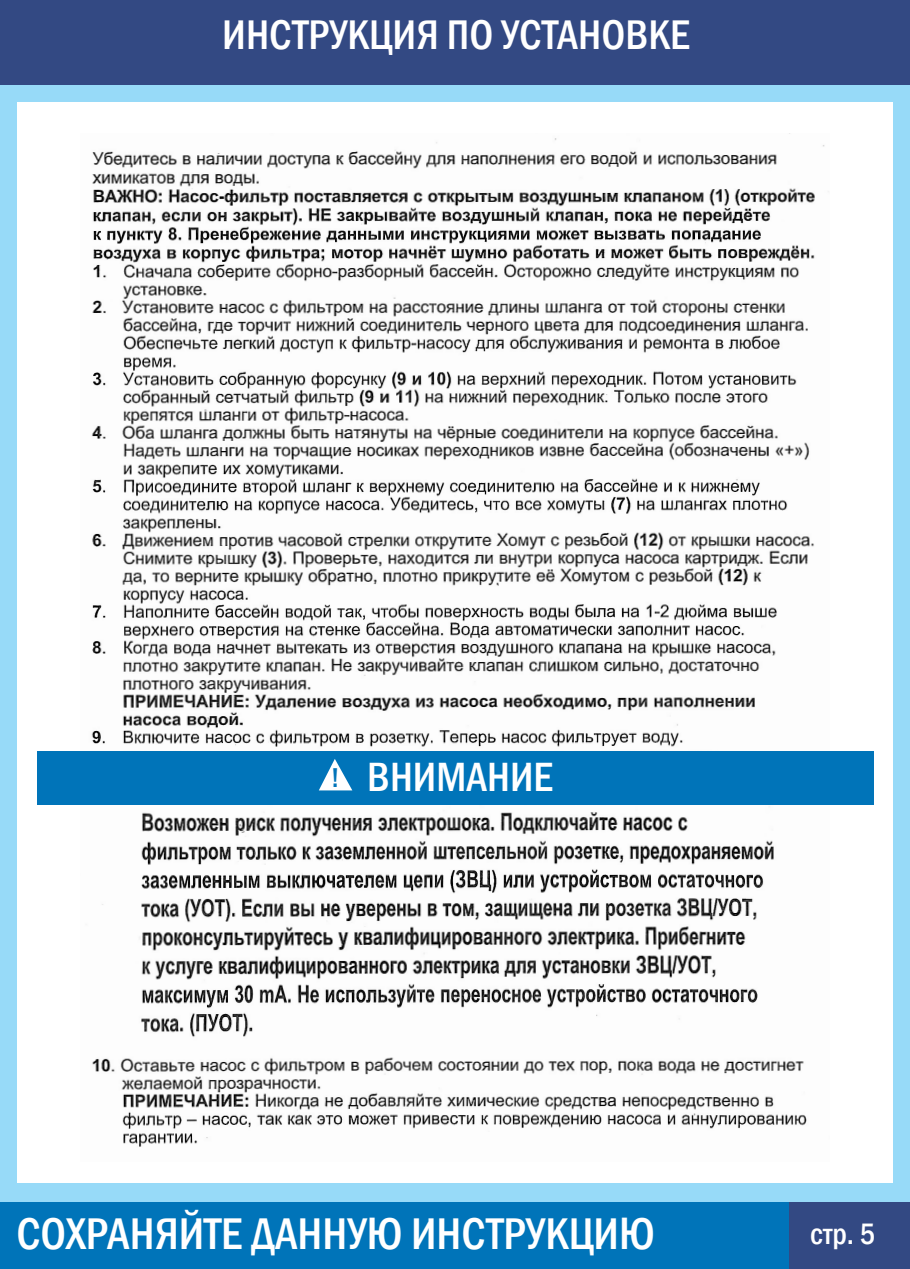
<style>
.page{position:relative;width:910px;height:1269px;background:#fff}
.page>*{position:absolute;margin:0;border:0;box-sizing:border-box;transform-origin:0 0}
.t1{font:500 condensed 45.68px "Franklin Gothic";color:#fff}
.t2{font:500 condensed 42.52px "Franklin Gothic";color:#fff}
.t3{font:500 condensed 42px "Franklin Gothic";color:#fff}
.t4{font:500 condensed 30.45px "Franklin Gothic";color:#fff}
.s1{font-size:28px;color:#0074b9}
</style>
<div class="page">
<div style="left:0;top:0;width:16px;height:1269px;background:#97daf8"></div>
<div style="left:893px;top:70px;width:17px;height:1199px;background:#97daf8"></div>
<div style="left:0;top:1183px;width:910px;height:86px;background:#97daf8"></div>
<div style="left:0;top:1202px;width:910px;height:67px;background:#0074b9"></div>
<div style="left:790px;top:1202px;width:120px;height:67px;background:#334983"></div>
<div style="left:0;top:0;width:910px;height:86px;background:#334983"></div>
<div style="left:0;top:85px;width:910px;height:17px;background:#97daf8"></div>
<img style="left:91px;top:138px;width:738px;height:1009px">
<div style="left:37px;top:751px;width:836px;height:54px;background:#0074b9"></div>
<svg style="left:319px;top:759px;width:33px;height:31px"></svg>
<p class="t2" style="left:222px;top:7px;width:469px">ИНСТРУКЦИЯ ПО УСТАНОВКЕ</p>
<p class="t3" style="left:330px;top:749px;width:224px"><span class="s1">!</span> ВНИМАНИЕ</p>
<p class="t1" style="left:16px;top:1204px;width:640px">СОХРАНЯЙТЕ ДАННУЮ ИНСТРУКЦИЮ</p>
<p class="t4" style="left:810px;top:1214px;width:67px">стр. 5</p>
</div>
